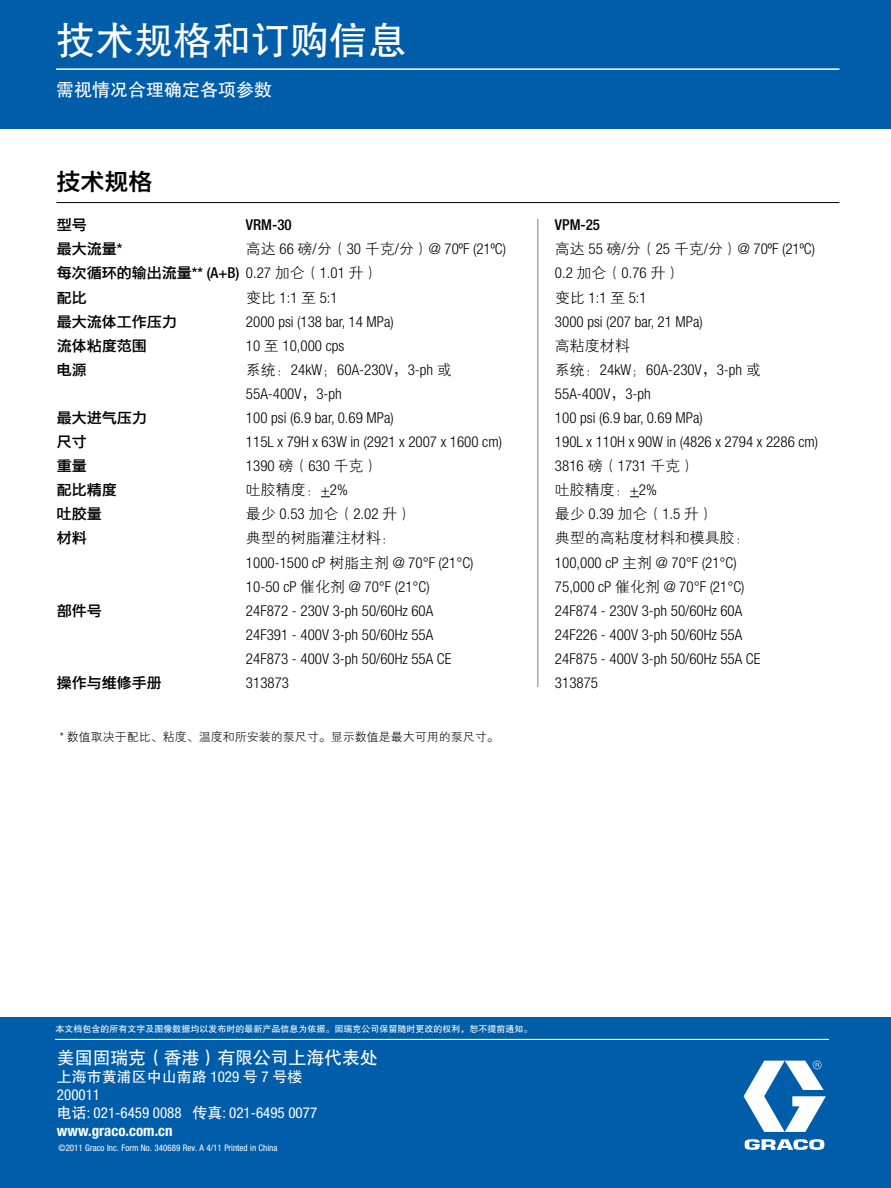
<style>
.page{position:relative;width:891px;height:1188px;background:#fff}
.page>*{position:absolute;margin:0;border:0;box-sizing:border-box;transform-origin:0 0}
.t1{font:39px "FZHTJW GB1 0";color:#fff}
.t2{font:24px "FZYDZHJW GB1 0";color:#000}
.t3{font:18px "FZHTJW GB1 0";letter-spacing:-.01em;color:#fff}
.t4{font:300 condensed 15px "Helvetica Neue LT Std";color:#000}
.t5{font:15px "FZYDZHJW GB1 0";color:#000}
.t6{font:15px "FZXH1 JW GB1 0";color:#000}
.t7{font:condensed 15px/18px "Helvetica Neue LT Std";color:#fff}
.t8{font:15px "FZHTJW GB1 0";color:#fff}
.t9{font:500 condensed 15px "Helvetica Neue LT Std";color:#000}
.t10{font:12px "FZXH1 JW GB1 0";color:#000}
.t11{font:9px "FZHTJW GB1 0";color:#fff}
.t12{font:condensed 9px "Helvetica Neue LT Std";color:#fff}
.s1{font-family:"Helvetica Neue LT Std";font-weight:500;font-stretch:condensed}
.s2{font-family:"FZXH1 JW GB1 0";font-weight:400;font-stretch:normal}
.s3{font-family:"Helvetica Neue LT Std";font-weight:300;font-stretch:condensed}
.s4{font-family:"FZXH1 JW GB1 0"}
.s5{font-family:"Helvetica Neue LT Std";font-stretch:condensed}
.s6{font-family:"FZHTJW GB1 0";font-stretch:normal}
.s7{font-weight:700}
</style>
<div class="page">
<div style="left:0;top:1018px;width:891px;height:170px;background:#005daa"></div>
<svg style="left:744px;top:1061px;width:82px;height:89px"></svg>
<hr style="left:56px;top:202px;width:783px;height:1px;background:#000">
<div style="left:0;top:0;width:891px;height:129px;background:#005daa"></div>
<hr style="left:56px;top:68px;width:783px;height:2px;background:#fff">
<hr style="left:537px;top:219px;width:1px;height:468px;background:#a7a9ac">
<hr style="left:55px;top:1039px;width:774px;height:1px;background:#fff">
<h1 class="t1" style="left:56px;top:19px;width:352px">技术规格和订购信息</h1>
<p class="t3" style="left:56px;top:80px;width:217px">需视情况合理确定各项参数</p>
<h2 class="t2" style="left:56px;top:168px;width:97px">技术规格</h2>
<p class="t5" style="left:57px;top:217px;width:31px">型号</p>
<p class="t9" style="left:246px;top:216px;width:47px">VRM-30</p>
<p class="t9" style="left:555px;top:216px;width:47px">VPM-25</p>
<p class="t5" style="left:57px;top:241px;width:67px">最大流量<span class="s1">*</span></p>
<p class="t4" style="left:246px;top:240px;width:262px"><span class="s2">高达</span> 66 <span class="s2">磅</span>/<span class="s2">分（</span>30 <span class="s2">千克</span>/<span class="s2">分）</span>@ 70ºF (21ºC)</p>
<p class="t4" style="left:555px;top:240px;width:262px"><span class="s2">高达</span> 55 <span class="s2">磅</span>/<span class="s2">分（</span>25 <span class="s2">千克</span>/<span class="s2">分）</span>@ 70ºF (21ºC)</p>
<p class="t5" style="left:57px;top:265px;width:323px">每次循环的输出流量<span class="s1">** (A+B)</span> <span class="s3">0.27</span> <span class="s4">加仑（</span><span class="s3">1.01</span> <span class="s4">升）</span></p>
<p class="t4" style="left:555px;top:265px;width:127px">0.2 <span class="s2">加仑（</span>0.76 <span class="s2">升）</span></p>
<p class="t5" style="left:57px;top:289px;width:31px">配比</p>
<p class="t4" style="left:246px;top:289px;width:93px"><span class="s2">变比</span> 1:1 <span class="s2">至</span> 5:1</p>
<p class="t4" style="left:555px;top:289px;width:93px"><span class="s2">变比</span> 1:1 <span class="s2">至</span> 5:1</p>
<p class="t5" style="left:57px;top:313px;width:121px">最大流体工作压力</p>
<p class="t4" style="left:246px;top:313px;width:149px">2000 psi (138 bar, 14 MPa)</p>
<p class="t4" style="left:555px;top:313px;width:149px">3000 psi (207 bar, 21 MPa)</p>
<p class="t5" style="left:57px;top:337px;width:91px">流体粘度范围</p>
<p class="t4" style="left:246px;top:337px;width:100px">10 <span class="s2">至</span> 10,000 cps</p>
<p class="t6" style="left:555px;top:337px;width:76px">高粘度材料</p>
<p class="t5" style="left:57px;top:361px;width:31px">电源</p>
<p class="t4" style="left:246px;top:361px;width:207px"><span class="s2">系统：</span>24kW<span class="s2">；</span>60A-230V<span class="s2">，</span>3-ph <span class="s2">或</span></p>
<p class="t4" style="left:555px;top:361px;width:207px"><span class="s2">系统：</span>24kW<span class="s2">；</span>60A-230V<span class="s2">，</span>3-ph <span class="s2">或</span></p>
<p class="t4" style="left:246px;top:385px;width:97px">55A-400V<span class="s2">，</span>3-ph</p>
<p class="t4" style="left:555px;top:385px;width:97px">55A-400V<span class="s2">，</span>3-ph</p>
<p class="t5" style="left:57px;top:410px;width:91px">最大进气压力</p>
<p class="t4" style="left:246px;top:409px;width:149px">100 psi (6.9 bar, 0.69 MPa)</p>
<p class="t4" style="left:555px;top:409px;width:149px">100 psi (6.9 bar, 0.69 MPa)</p>
<p class="t5" style="left:57px;top:434px;width:31px">尺寸</p>
<p class="t4" style="left:246px;top:433px;width:258px">115L x 79H x 63W in (2921 x 2007 x 1600 cm)</p>
<p class="t4" style="left:555px;top:433px;width:265px">190L x 110H x 90W in (4826 x 2794 x 2286 cm)</p>
<p class="t5" style="left:57px;top:458px;width:31px">重量</p>
<p class="t4" style="left:246px;top:457px;width:134px">1390 <span class="s2">磅（</span>630 <span class="s2">千克）</span></p>
<p class="t4" style="left:555px;top:457px;width:142px">3816 <span class="s2">磅（</span>1731 <span class="s2">千克）</span></p>
<p class="t5" style="left:57px;top:482px;width:61px">配比精度</p>
<p class="t6" style="left:246px;top:482px;width:104px">吐胶精度：<span class="s3">+2%</span></p>
<p class="t6" style="left:555px;top:482px;width:104px">吐胶精度：<span class="s3">+2%</span></p>
<p class="t5" style="left:57px;top:506px;width:46px">吐胶量</p>
<p class="t4" style="left:246px;top:505px;width:168px"><span class="s2">最少</span> 0.53 <span class="s2">加仑（</span>2.02 <span class="s2">升）</span></p>
<p class="t6" style="left:555px;top:506px;width:160px">最少 <span class="s3">0.39</span> 加仑（<span class="s3">1.5</span> 升）</p>
<p class="t5" style="left:57px;top:530px;width:31px">材料</p>
<p class="t6" style="left:246px;top:530px;width:151px">典型的树脂灌注材料：</p>
<p class="t6" style="left:555px;top:530px;width:196px">典型的高粘度材料和模具胶：</p>
<p class="t4" style="left:246px;top:554px;width:229px">1000-1500 cP <span class="s2">树脂主剂</span> @ 70°F (21°C)</p>
<p class="t4" style="left:555px;top:554px;width:183px">100,000 cP <span class="s2">主剂</span> @ 70°F (21°C)</p>
<p class="t4" style="left:246px;top:578px;width:185px">10-50 cP <span class="s2">催化剂</span> @ 70°F (21°C)</p>
<p class="t4" style="left:555px;top:578px;width:191px">75,000 cP <span class="s2">催化剂</span> @ 70°F (21°C)</p>
<p class="t5" style="left:57px;top:602px;width:46px">部件号</p>
<p class="t4" style="left:246px;top:602px;width:189px">24F872 - 230V 3-ph 50/60Hz 60A</p>
<p class="t4" style="left:555px;top:602px;width:189px">24F874 - 230V 3-ph 50/60Hz 60A</p>
<p class="t4" style="left:246px;top:626px;width:189px">24F391 - 400V 3-ph 50/60Hz 55A</p>
<p class="t4" style="left:555px;top:626px;width:189px">24F226 - 400V 3-ph 50/60Hz 55A</p>
<p class="t4" style="left:246px;top:650px;width:207px">24F873 - 400V 3-ph 50/60Hz 55A CE</p>
<p class="t4" style="left:555px;top:650px;width:207px">24F875 - 400V 3-ph 50/60Hz 55A CE</p>
<p class="t5" style="left:57px;top:675px;width:107px">操作与维修手册</p>
<p class="t4" style="left:246px;top:674px;width:45px">313873</p>
<p class="t4" style="left:555px;top:674px;width:45px">313875</p>
<p class="t10" style="left:60px;top:730px;width:440px"><span class="s3">*</span> 数值取决于配比、粘度、温度和所安装的泵尺寸。显示数值是最大可用的泵尺寸。</p>
<p class="t11" style="left:56px;top:1024px;width:479px">本文档包含的所有文字及图像数据均以发布时的最新产品信息为依据。固瑞克公司保留随时更改的权利，恕不提前通知。</p>
<p class="t3" style="left:57px;top:1048px;width:322px">美国固瑞克（香港）有限公司上海代表处</p>
<p class="t8" style="left:57px;top:1068px;width:247px">上海市黄浦区中山南路 <span class="s5">1029</span> 号 <span class="s5">7</span> 号楼</p>
<p class="t7" style="left:57px;top:1086px;width:262px">200011<br><span class="s6">电话</span>: 021-6459 0088 <span class="s6">传真</span>: 021-6495 0077 <span class="s7">www.graco.com.cn</span></p>
<p class="t12" style="left:58px;top:1142px;width:220px">©2011 Graco Inc. Form No. 340689 Rev. A 4/11 Printed in China</p>
</div>
